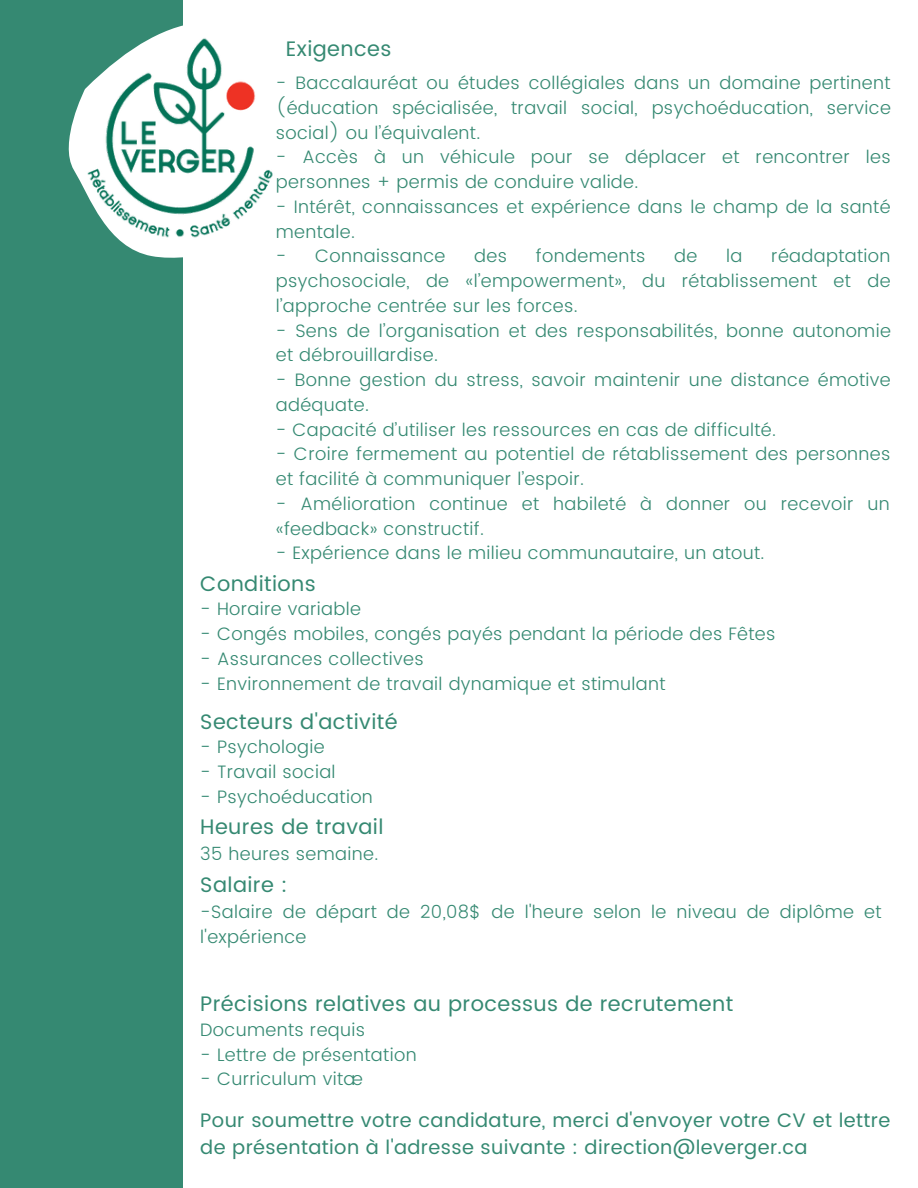
<style>
.page{position:relative;width:918px;height:1188px;background:#fff}
.page>*{position:absolute;margin:0;border:0;box-sizing:border-box;transform-origin:0 0}
.t1{font:21px "Poppins";letter-spacing:.02em;color:#358972}
.t2{font:19.5px/27px "Poppins";letter-spacing:.02em;color:#358972}
.t3{font:300 18px/24.8px "Poppins";letter-spacing:.02em;color:#358972}
</style>
<div class="page">
<div style="left:0;top:0;width:182px;height:1188px;background:#358972"></div>
<svg style="left:68px;top:0;width:115px;height:264px"></svg>
<img style="left:78px;top:38px;width:195px;height:201px">
<p class="t1" style="left:286px;top:37px;width:107px">Exigences</p>
<p class="t3" style="left:276px;top:71px;width:617px;text-align:justify">- Baccalauréat ou études collégiales dans un domaine pertinent (éducation spécialisée, travail social, psychoéducation, service social) ou l’équivalent.</p>
<p class="t3" style="left:276px;top:145px;width:616px">- Accès à un véhicule pour se déplacer et rencontrer les personnes + permis de conduire valide.</p>
<p class="t3" style="left:276px;top:194px;width:616px">- Intérêt, connaissances et expérience dans le champ de la santé mentale.</p>
<p class="t3" style="left:276px;top:244px;width:171px">- Connaissance</p>
<p class="t3" style="left:474px;top:244px;width:34px">des</p>
<p class="t3" style="left:536px;top:244px;width:111px">fondements</p>
<p class="t3" style="left:674px;top:244px;width:25px">de</p>
<p class="t3" style="left:726px;top:244px;width:18px">la</p>
<p class="t3" style="left:276px;top:244px;width:616px;text-align:justify;text-indent:495px">réadaptation psychosociale, de «l’empowerment», du rétablissement et de l’approche centrée sur les forces.</p>
<p class="t3" style="left:276px;top:318px;width:617px">- Sens de l’organisation et des responsabilités, bonne autonomie et débrouillardise.</p>
<p class="t3" style="left:276px;top:368px;width:616px">- Bonne gestion du stress, savoir maintenir une distance émotive adéquate.</p>
<p class="t3" style="left:276px;top:417px;width:502px">- Capacité d’utiliser les ressources en cas de difficulté.</p>
<p class="t3" style="left:276px;top:442px;width:616px">- Croire fermement au potentiel de rétablissement des personnes et facilité à communiquer l’espoir.</p>
<p class="t3" style="left:276px;top:491px;width:616px">- Amélioration continue et habileté à donner ou recevoir un «feedback» constructif.</p>
<p class="t3" style="left:276px;top:541px;width:490px">- Expérience dans le milieu communautaire, un atout.</p>
<p class="t1" style="left:200px;top:571px;width:117px">Conditions</p>
<p class="t3" style="left:200px;top:597px;width:162px">- Horaire variable</p>
<p class="t3" style="left:200px;top:622px;width:577px">- Congés mobiles, congés payés pendant la période des Fêtes</p>
<p class="t3" style="left:200px;top:646px;width:225px">- Assurances collectives</p>
<p class="t3" style="left:200px;top:671px;width:467px">- Environnement de travail dynamique et stimulant</p>
<p class="t1" style="left:200px;top:709px;width:199px">Secteurs d'activité</p>
<p class="t3" style="left:200px;top:735px;width:126px">- Psychologie</p>
<p class="t3" style="left:200px;top:760px;width:137px">- Travail social</p>
<p class="t3" style="left:200px;top:784px;width:174px">- Psychoéducation</p>
<p class="t1" style="left:200px;top:815px;width:185px">Heures de travail</p>
<p class="t3" style="left:200px;top:842px;width:180px">35 heures semaine.</p>
<p class="t1" style="left:200px;top:873px;width:89px">Salaire :</p>
<p class="t3" style="left:200px;top:900px;width:683px">-Salaire de départ de 20,08$ de l'heure selon le niveau de diplôme et l'expérience</p>
<p class="t1" style="left:200px;top:992px;width:534px">Précisions relatives au processus de recrutement</p>
<p class="t3" style="left:200px;top:1017px;width:166px">Documents requis</p>
<p class="t3" style="left:200px;top:1042px;width:218px">- Lettre de présentation</p>
<p class="t3" style="left:200px;top:1067px;width:164px">- Curriculum vitæ</p>
<p class="t2" style="left:200px;top:1107px;width:692px">Pour soumettre votre candidature, merci d'envoyer votre CV et lettre de présentation à l'adresse suivante : direction@leverger.ca</p>
</div>
